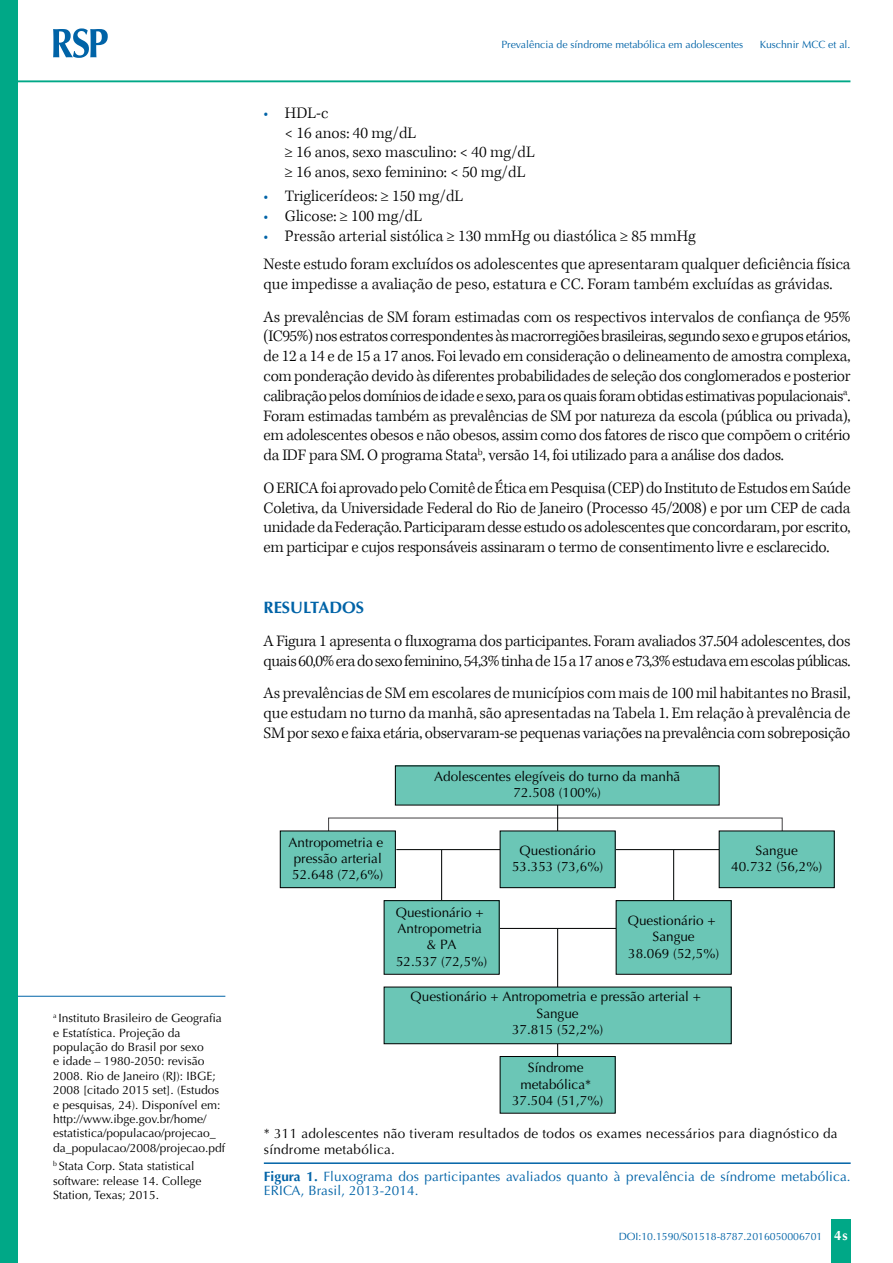
<style>
.page{position:relative;width:893px;height:1263px;background:#fff}
.page>*{position:absolute;margin:0;border:0;box-sizing:border-box;transform-origin:0 0}
.t1{font:300 16.5px/19.8px "Kepler Std";letter-spacing:-.01em;color:#000}
.t2{font:700 16.5px "Optima";color:#0063a7}
.t3{font:13.5px/16.2px "Optima";color:#000;text-align:center}
.t4{font:13.5px/14.2px "Optima";letter-spacing:.01em;color:#0063a7}
.t5{font:13.5px/16.2px "Optima";letter-spacing:.02em;color:#000}
.t6{font:700 13.5px "Optima";color:#fff}
.t7{font:12px/14.4px "Optima";color:#000}
.t8{font:10.5px "Optima";color:#0063a7}
.s1{color:#0063a7}
.s2{font-weight:700}
</style>
<div class="page">
<div style="left:831px;top:1220px;width:20px;height:43px;background:#00a887"></div>
<div style="left:0;top:0;width:18px;height:1263px;background:#00a887"></div>
<svg style="left:53px;top:28px;width:55px;height:30px"></svg>
<hr style="left:18px;top:80px;width:832px;height:2px;background:#00a887">
<hr style="left:18px;top:996px;width:207px;height:1px;background:#0063a7">
<hr style="left:264px;top:1162px;width:587px;height:2px;background:#0063a7">
<hr style="left:396px;top:849px;width:104px;height:1px;background:#000">
<hr style="left:615px;top:849px;width:104px;height:1px;background:#000">
<hr style="left:499px;top:928px;width:117px;height:1px;background:#000">
<hr style="left:441px;top:850px;width:1px;height:51px;background:#000">
<hr style="left:673px;top:850px;width:1px;height:51px;background:#000">
<hr style="left:557px;top:928px;width:1px;height:59px;background:#000">
<svg style="left:557px;top:1044px;width:1px;height:12px"></svg>
<svg style="left:557px;top:805px;width:1px;height:25px"></svg>
<div style="left:395px;top:766px;width:324px;height:39px;background:#6bc6b6"></div>
<div style="left:280px;top:831px;width:115px;height:57px;background:#6bc6b6"></div>
<div style="left:280px;top:830px;width:116px;height:58px;border:1px solid #000"></div>
<div style="left:500px;top:831px;width:115px;height:57px;background:#6bc6b6"></div>
<div style="left:500px;top:830px;width:116px;height:58px;border:1px solid #000"></div>
<div style="left:719px;top:831px;width:115px;height:57px;background:#6bc6b6"></div>
<div style="left:719px;top:830px;width:116px;height:58px;border:1px solid #000"></div>
<div style="left:384px;top:901px;width:115px;height:73px;background:#6bc6b6"></div>
<div style="left:384px;top:900px;width:116px;height:75px;border:1px solid #000"></div>
<div style="left:616px;top:901px;width:115px;height:73px;background:#6bc6b6"></div>
<div style="left:616px;top:900px;width:116px;height:75px;border:1px solid #000"></div>
<div style="left:384px;top:987px;width:347px;height:57px;background:#6bc6b6"></div>
<div style="left:384px;top:987px;width:348px;height:57px;border:1px solid #000"></div>
<div style="left:500px;top:1056px;width:115px;height:57px;background:#6bc6b6"></div>
<div style="left:500px;top:1056px;width:116px;height:57px;border:1px solid #000"></div>
<p class="t7" style="left:53px;top:1011px;width:174px"><sup>a</sup> Instituto Brasileiro de Geografia e Estatística. Projeção da população do Brasil por sexo<br>e idade – 1980-2050: revisão<br>2008. Rio de Janeiro (RJ): IBGE;<br>2008 [citado 2015 set]. (Estudos e pesquisas, 24). Disponível em: http://www.ibge.gov.br/home/ estatistica/populacao/projecao_ da_populacao/2008/projecao.pdf</p>
<p class="t7" style="left:53px;top:1159px;width:150px"><sup>b</sup> Stata Corp. Stata statistical software: release 14. College<br>Station, Texas; 2015.</p>
<p class="t8" style="left:501px;top:38px;width:243px">Prevalência de síndrome metabólica em adolescentes</p>
<p class="t8" style="left:760px;top:38px;width:92px">Kuschnir MCC et al.</p>
<p class="t1" style="left:285px;top:103px;width:251px;text-indent:-21px"><span class="s1">•</span> HDL-c<br>&lt; 16 anos: 40 mg/dL<br>≥ 16 anos, sexo masculino: &lt; 40 mg/dL ≥ 16 anos, sexo feminino: &lt; 50 mg/dL</p>
<p class="t1" style="left:264px;top:187px;width:201px"><span class="s1">•</span> Triglicerídeos: ≥ 150 mg/dL</p>
<p class="t1" style="left:264px;top:207px;width:160px"><span class="s1">•</span> Glicose: ≥ 100 mg/dL</p>
<p class="t1" style="left:264px;top:222px;width:588px;line-height:28.3px"><span class="s1">•</span> Pressão arterial sistólica ≥ 130 mmHg ou diastólica ≥ 85 mmHg<br>Neste estudo foram excluídos os adolescentes que apresentaram qualquer deficiência física</p>
<p class="t1" style="left:264px;top:268px;width:588px;line-height:32.5px">que impedisse a avaliação de peso, estatura e CC. Foram também excluídas as grávidas.<br>As prevalências de SM foram estimadas com os respectivos intervalos de confiança de 95%</p>
<p class="t1" style="left:264px;top:327px;width:588px;text-align:justify">(IC95%) nos estratos correspondentes às macrorregiões brasileiras, segundo sexo e grupos etários, de 12 a 14 e de 15 a 17 anos. Foi levado em consideração o delineamento de amostra complexa, com ponderação devido às diferentes probabilidades de seleção dos conglomerados e posterior calibração pelos domínios de idade e sexo, para os quais foram obtidas estimativas populacionais<sup>a</sup>.<br>Foram estimadas também as prevalências de SM por natureza da escola (pública ou privada), em adolescentes obesos e não obesos, assim como dos fatores de risco que compõem o critério da IDF para SM. O programa Stata<sup>b</sup>, versão 14, foi utilizado para a análise dos dados.</p>
<p class="t1" style="left:264px;top:478px;width:588px;text-align:justify">O ERICA foi aprovado pelo Comitê de Ética em Pesquisa (CEP) do Instituto de Estudos em Saúde Coletiva, da Universidade Federal do Rio de Janeiro (Processo 45/2008) e por um CEP de cada unidade da Federação. Participaram desse estudo os adolescentes que concordaram, por escrito, em participar e cujos responsáveis assinaram o termo de consentimento livre e esclarecido.</p>
<p class="t2" style="left:264px;top:598px;width:102px">RESULTADOS</p>
<p class="t1" style="left:264px;top:631px;width:588px">A Figura 1 apresenta o fluxograma dos participantes. Foram avaliados 37.504 adolescentes, dos quais 60,0% era do sexo feminino, 54,3% tinha de 15 a 17 anos e 73,3% estudava em escolas públicas.</p>
<p class="t1" style="left:264px;top:684px;width:588px;text-align:justify">As prevalências de SM em escolares de municípios com mais de 100 mil habitantes no Brasil, que estudam no turno da manhã, são apresentadas na Tabela 1. Em relação à prevalência de SM por sexo e faixa etária, observaram-se pequenas variações na prevalência com sobreposição</p>
<p class="t3" style="left:434px;top:769px;width:248px">Adolescentes elegíveis do turno da manhã<br>72.508 (100%)</p>
<p class="t3" style="left:288px;top:834px;width:96px;text-align:justify">Antropometria e pressão arterial 52.648 (72,6%)</p>
<p class="t3" style="left:512px;top:842px;width:93px">Questionário<br>53.353 (73,6%)</p>
<p class="t3" style="left:731px;top:842px;width:93px">Sangue<br>40.732 (56,2%)</p>
<p class="t3" style="left:396px;top:904px;width:93px">Questionário +<br>Antropometria &amp; PA<br>52.537 (72,5%)</p>
<p class="t3" style="left:628px;top:912px;width:93px">Questionário +<br>Sangue<br>38.069 (52,5%)</p>
<p class="t3" style="left:411px;top:989px;width:292px">Questionário + Antropometria e pressão arterial +<br>Sangue<br>37.815 (52,2%)</p>
<p class="t3" style="left:512px;top:1060px;width:93px">Síndrome metabólica*<br>37.504 (51,7%)</p>
<p class="t5" style="left:264px;top:1125px;width:575px">* 311 adolescentes não tiveram resultados de todos os exames necessários para diagnóstico da síndrome metabólica.</p>
<p class="t4" style="left:264px;top:1169px;width:588px"><span class="s2">Figura 1.</span> Fluxograma dos participantes avaliados quanto à prevalência de síndrome metabólica.<br>ERICA, Brasil, 2013-2014.</p>
<p class="t8" style="left:619px;top:1230px;width:205px">DOI:10.1590/S01518-8787.2016050006701</p>
<p class="t6" style="left:834px;top:1227px;width:15px">4s</p>
</div>
